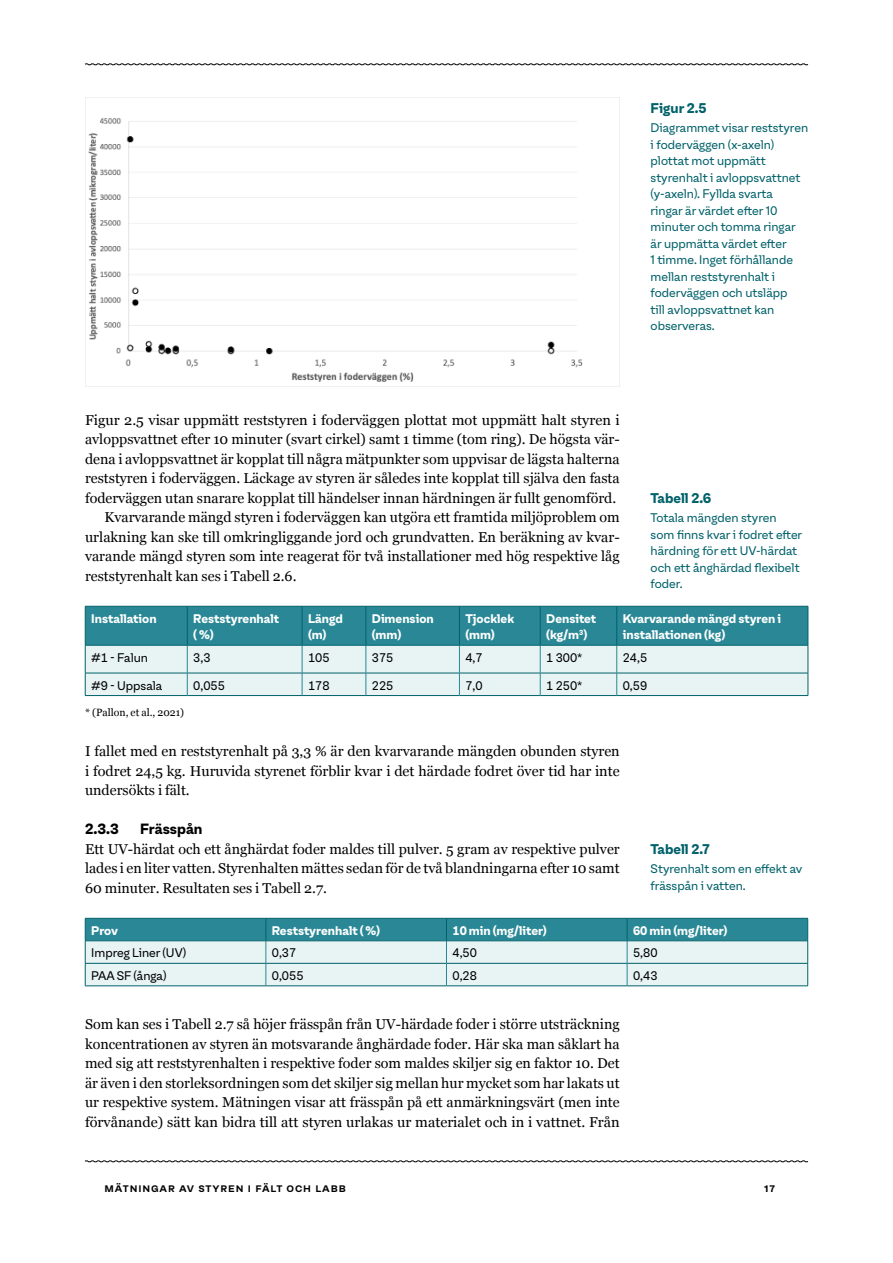
<style>
.page{position:relative;width:893px;height:1263px;background:#fff}
.page>*{position:absolute;margin:0;border:0;box-sizing:border-box;transform-origin:0 0}
.t1{font:14.25px/19.5px "Georgia";color:#000;text-align:justify}
.t2{font:700 14.25px "Oli Grotesk L";color:#000}
.t3{font:700 13.5px "Oli Grotesk L";color:#00616a}
.t4{font:12px/16.5px "Oli Grotesk L";color:#00616a}
.t5{font:700 12px/16.5px "Oli Grotesk L";color:#fff}
.t6{font:12px "Oli Grotesk L";color:#000}
.t7{font:500 12px "Oli Grotesk L";letter-spacing:.075em;color:#000}
.t8{font:10.5px "Georgia";color:#000}
</style>
<div class="page">
<svg style="left:85px;top:1160px;width:723px;height:2px"></svg>
<svg style="left:85px;top:63px;width:723px;height:3px"></svg>
<img style="left:85px;top:97px;width:534px;height:289px">
<hr style="left:85px;top:695px;width:102px;height:1px;background:#00616a">
<hr style="left:187px;top:695px;width:115px;height:1px;background:#00616a">
<hr style="left:302px;top:695px;width:64px;height:1px;background:#00616a">
<hr style="left:366px;top:695px;width:93px;height:1px;background:#00616a">
<hr style="left:459px;top:695px;width:81px;height:1px;background:#00616a">
<hr style="left:540px;top:695px;width:77px;height:1px;background:#00616a">
<hr style="left:617px;top:695px;width:191px;height:1px;background:#00616a">
<svg style="left:85px;top:606px;width:724px;height:89px;background:#90c2c7"></svg>
<hr style="left:85px;top:606px;width:102px;height:1px;background:#00616a">
<hr style="left:85px;top:606px;width:1px;height:39px;background:#00616a">
<hr style="left:187px;top:606px;width:115px;height:1px;background:#00616a">
<hr style="left:302px;top:606px;width:64px;height:1px;background:#00616a">
<hr style="left:366px;top:606px;width:93px;height:1px;background:#00616a">
<hr style="left:459px;top:606px;width:81px;height:1px;background:#00616a">
<hr style="left:540px;top:606px;width:77px;height:1px;background:#00616a">
<hr style="left:617px;top:606px;width:191px;height:1px;background:#00616a">
<hr style="left:85px;top:645px;width:102px;height:1px;background:#00616a">
<hr style="left:187px;top:645px;width:115px;height:1px;background:#00616a">
<hr style="left:302px;top:645px;width:64px;height:1px;background:#00616a">
<hr style="left:366px;top:645px;width:93px;height:1px;background:#00616a">
<hr style="left:459px;top:645px;width:81px;height:1px;background:#00616a">
<hr style="left:540px;top:645px;width:77px;height:1px;background:#00616a">
<hr style="left:617px;top:645px;width:191px;height:1px;background:#00616a">
<svg style="left:85px;top:918px;width:723px;height:68px;background:#a0cbcf"></svg>
<hr style="left:85px;top:940px;width:181px;height:1px;background:#00616a">
<hr style="left:266px;top:940px;width:180px;height:1px;background:#00616a">
<hr style="left:446px;top:940px;width:181px;height:1px;background:#00616a">
<hr style="left:627px;top:940px;width:181px;height:1px;background:#00616a">
<p class="t3" style="left:651px;top:97px;width:57px">Figur 2.5</p>
<p class="t4" style="left:651px;top:118px;width:159px">Diagrammet visar reststyren i foderväggen (x-axeln) plottat mot uppmätt styrenhalt i avloppsvattnet (y-axeln). Fyllda svarta ringar är värdet efter 10 minuter och tomma ringar är uppmätta värdet efter<br>1 timme. Inget förhållande mellan reststyrenhalt i foderväggen och utsläpp<br>till avloppsvattnet kan observeras.</p>
<p class="t1" style="left:85px;top:409px;width:536px">Figur 2.5 visar uppmätt reststyren i foderväggen plottat mot uppmätt halt styren i</p>
<p class="t1" style="left:85px;top:429px;width:536px">avloppsvattnet efter 10 minuter (svart cirkel) samt 1 timme (tom ring). De högsta vär-</p>
<p class="t1" style="left:85px;top:448px;width:536px">dena i avloppsvattnet är kopplat till några mätpunkter som uppvisar de lägsta halterna</p>
<p class="t1" style="left:85px;top:468px;width:536px">reststyren i foderväggen. Läckage av styren är således inte kopplat till själva den fasta</p>
<p class="t1" style="left:85px;top:487px;width:533px">foderväggen utan snarare kopplat till händelser innan härdningen är fullt genomförd.</p>
<p class="t1" style="left:105px;top:507px;width:517px">Kvarvarande mängd styren i foderväggen kan utgöra ett framtida miljöproblem om</p>
<p class="t1" style="left:85px;top:526px;width:536px">urlakning kan ske till omkringliggande jord och grundvatten. En beräkning av kvar-</p>
<p class="t1" style="left:85px;top:546px;width:536px">varande mängd styren som inte reagerat för två installationer med hög respektive låg</p>
<p class="t1" style="left:85px;top:565px;width:213px">reststyrenhalt kan ses i Tabell 2.6.</p>
<p class="t5" style="left:91px;top:609px;width:67px">Installation</p>
<p class="t5" style="left:193px;top:609px;width:87px">Reststyrenhalt ( %)</p>
<p class="t5" style="left:308px;top:609px;width:37px">Längd (m)</p>
<p class="t5" style="left:372px;top:609px;width:63px">Dimension (mm)</p>
<p class="t5" style="left:465px;top:609px;width:50px">Tjocklek (mm)</p>
<p class="t5" style="left:546px;top:609px;width:51px">Densitet (kg/m<sup>3</sup>)</p>
<p class="t5" style="left:623px;top:609px;width:160px">Kvarvarande mängd styren i installationen (kg)</p>
<p class="t6" style="left:91px;top:648px;width:58px">#1 - Falun</p>
<p class="t6" style="left:193px;top:648px;width:19px">3,3</p>
<p class="t6" style="left:308px;top:648px;width:23px">105</p>
<p class="t6" style="left:372px;top:648px;width:23px">375</p>
<p class="t6" style="left:465px;top:648px;width:19px">4,7</p>
<p class="t6" style="left:546px;top:648px;width:38px">1 300*</p>
<p class="t6" style="left:623px;top:648px;width:26px">24,5</p>
<p class="t6" style="left:91px;top:676px;width:73px">#9 - Uppsala</p>
<p class="t6" style="left:193px;top:676px;width:33px">0,055</p>
<p class="t6" style="left:308px;top:676px;width:23px">178</p>
<p class="t6" style="left:372px;top:676px;width:23px">225</p>
<p class="t6" style="left:465px;top:676px;width:19px">7,0</p>
<p class="t6" style="left:546px;top:676px;width:38px">1 250*</p>
<p class="t6" style="left:623px;top:676px;width:26px">0,59</p>
<p class="t8" style="left:85px;top:705px;width:101px">* (Pallon, et al., 2021)</p>
<p class="t1" style="left:85px;top:741px;width:536px">I fallet med en reststyrenhalt på 3,3 % är den kvarvarande mängden obunden styren i fodret 24,5 kg. Huruvida styrenet förblir kvar i det härdade fodret över tid har inte undersökts i fält.</p>
<p class="t2" style="left:85px;top:818px;width:35px">2.3.3</p>
<p class="t2" style="left:140px;top:818px;width:64px">Frässpån</p>
<p class="t1" style="left:85px;top:838px;width:536px">Ett UV-härdat och ett ånghärdat foder maldes till pulver. 5 gram av respektive pulver lades i en liter vatten. Styrenhalten mättes sedan för de två blandningarna efter 10 samt 60 minuter. Resultaten ses i Tabell 2.7.</p>
<p class="t5" style="left:91px;top:921px;width:28px">Prov</p>
<p class="t5" style="left:272px;top:921px;width:110px">Reststyrenhalt ( %)</p>
<p class="t5" style="left:452px;top:921px;width:96px">10 min (mg/liter)</p>
<p class="t5" style="left:633px;top:921px;width:96px">60 min (mg/liter)</p>
<p class="t6" style="left:91px;top:944px;width:97px">Impreg Liner (UV)</p>
<p class="t6" style="left:272px;top:944px;width:26px">0,37</p>
<p class="t6" style="left:452px;top:944px;width:26px">4,50</p>
<p class="t6" style="left:633px;top:944px;width:26px">5,80</p>
<p class="t6" style="left:91px;top:966px;width:77px">PAA SF (ånga)</p>
<p class="t6" style="left:272px;top:966px;width:33px">0,055</p>
<p class="t6" style="left:452px;top:966px;width:26px">0,28</p>
<p class="t6" style="left:633px;top:966px;width:26px">0,43</p>
<p class="t1" style="left:85px;top:1014px;width:536px">Som kan ses i Tabell 2.7 så höjer frässpån från UV-härdade foder i större utsträckning koncentrationen av styren än motsvarande ånghärdade foder. Här ska man såklart ha med sig att reststyrenhalten i respektive foder som maldes skiljer sig en faktor 10. Det är även i den storleksordningen som det skiljer sig mellan hur mycket som har lakats ut ur respektive system. Mätningen visar att frässpån på ett anmärkningsvärt (men inte förvånande) sätt kan bidra till att styren urlakas ur materialet och in i vattnet. Från</p>
<p class="t3" style="left:651px;top:487px;width:62px">Tabell 2.6</p>
<p class="t4" style="left:651px;top:508px;width:153px">Totala mängden styren som finns kvar i fodret efter härdning för ett UV-härdat och ett ånghärdad flexibelt foder.</p>
<p class="t3" style="left:651px;top:838px;width:61px">Tabell 2.7</p>
<p class="t4" style="left:651px;top:859px;width:153px">Styrenhalt som en effekt av frässpån i vatten.</p>
<p class="t7" style="left:105px;top:1178px;width:243px">Mätningar av styren i fält och labb</p>
<p class="t7" style="left:764px;top:1178px;width:12px">17</p>
</div>
